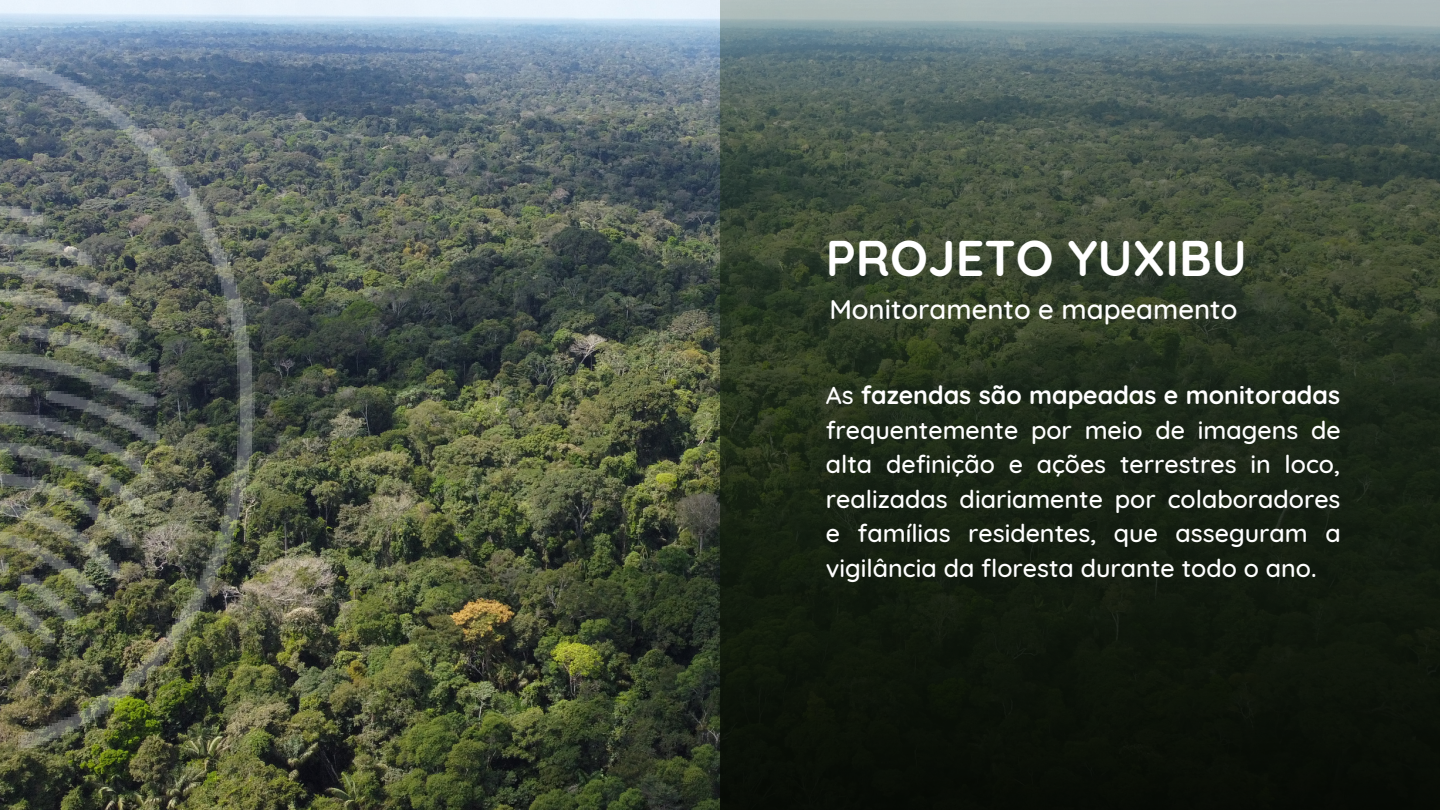
<style>
.page{position:relative;width:1440px;height:810px;background:#fff}
.page>*{position:absolute;margin:0;border:0;box-sizing:border-box;transform-origin:0 0}
.t1{font:700 50px "Quicksand";color:#fff}
.t2{font:500 27.5px "Quicksand";color:#fff}
.t3{font:500 25px/34.5px "Quicksand";color:#fff;text-align:justify}
.s1{font-weight:700}
</style>
<div class="page">
<img style="left:286px;top:0;width:434px;height:810px">
<svg style="left:720px;top:0;width:720px;height:810px;background:#2d382c"></svg>
<img style="left:0;top:0;width:286px;height:810px">
<h1 class="t1" style="left:826px;top:226px;width:423px">PROJETO YUXIBU</h1>
<p class="t2" style="left:829px;top:291px;width:410px">Monitoramento e mapeamento</p>
<p class="t3" style="left:826px;top:377px;width:516px">As <span class="s1">fazendas são mapeadas e monitoradas </span>frequentemente por meio de imagens de alta definição e ações terrestres in loco, realizadas diariamente por colaboradores e famílias residentes, que asseguram a vigilância da floresta durante todo o ano.</p>
</div>
